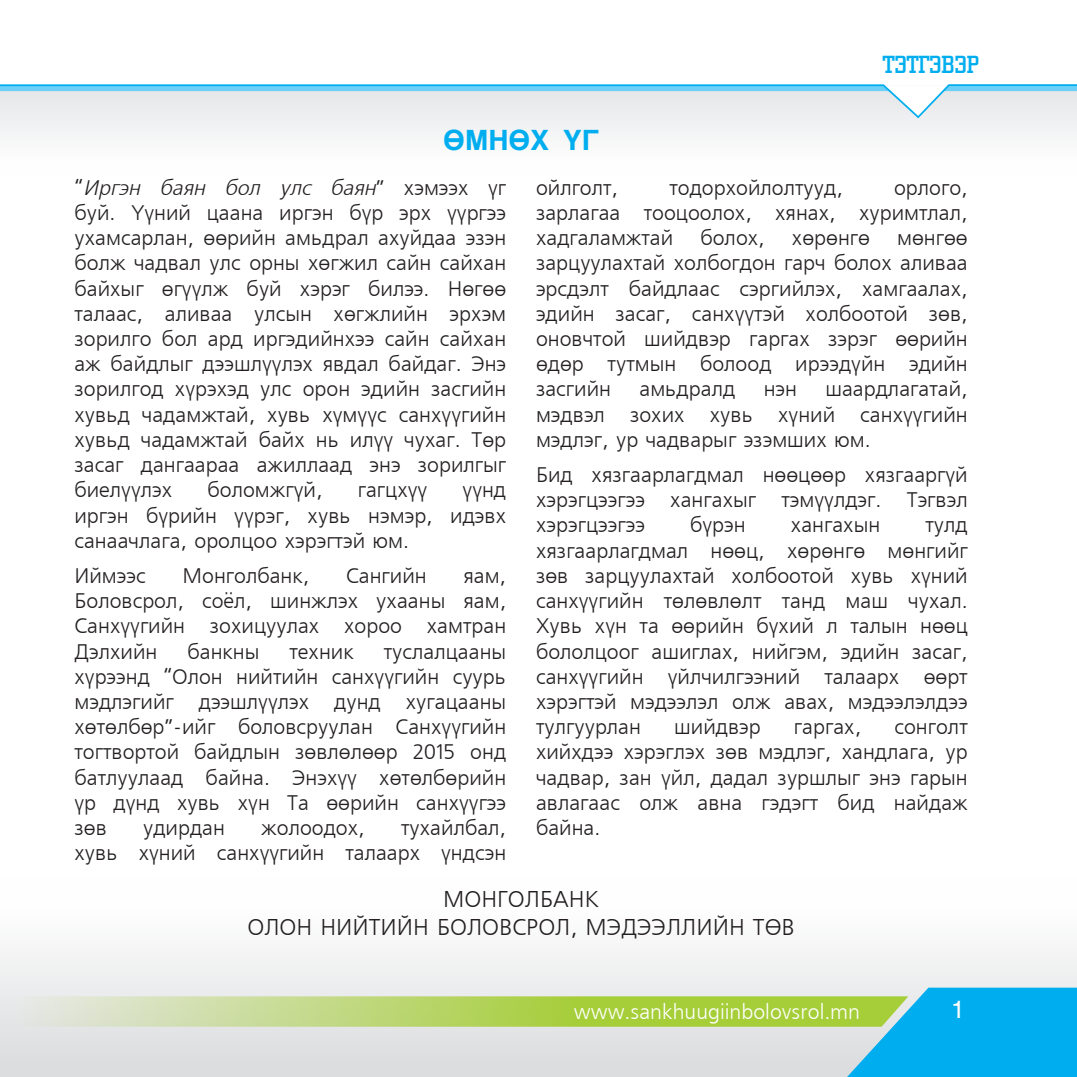
<style>
.page{position:relative;width:1077px;height:1077px;background:#fff}
.page>*{position:absolute;margin:0;border:0;box-sizing:border-box;transform-origin:0 0}
.heading_1{font:700 28px "Mogul Helvetica";color:#00aeef}
.t1{font:24.5px "Mogul City Nova";color:#00aeef}
.t2{font:24.5px "Mogul Helvetica";color:#fff}
.text{font:22.75px/27.3px "Mogul Freeset";color:#231f20;text-align:center}
.text_col_2{font:21px/25.2px "Mogul Freeset";color:#231f20;text-align:justify}
.t3{font:21px "Mogul Freeset";color:#fff}
.s1{font-style:italic}
</style>
<div class="page">
<div style="left:0;top:85px;width:1076px;height:90px;background:#f9f9f9"></div>
<div style="left:0;top:878px;width:1076px;height:198px;background:#f8f9f9"></div>
<svg style="left:0;top:987px;width:1076px;height:89px;background:#afd5c5"></svg>
<svg style="left:0;top:84px;width:1076px;height:35px"></svg>
<p class="t1" style="left:882px;top:51px;width:97px">ТЭТГЭВЭР</p>
<p class="heading_1" style="left:443px;top:124px;width:157px">ӨМНӨХ ҮГ</p>
<p class="text_col_2" style="left:74px;top:176px;width:433px">“<span class="s1">Иргэн баян бол улс баян</span>” хэмээх үг буй. Үүний цаана иргэн бүр эрх үүргээ ухамсарлан, өөрийн амьдрал ахуйдаа эзэн болж чадвал улс орны хөгжил сайн сайхан байхыг өгүүлж буй хэрэг билээ. Нөгөө талаас, аливаа улсын хөгжлийн эрхэм зорилго бол ард иргэдийнхээ сайн сайхан аж байдлыг дээшлүүлэх явдал байдаг. Энэ зорилгод хүрэхэд улс орон эдийн засгийн хувьд чадамжтай, хувь хүмүүс санхүүгийн хувьд чадамжтай байх нь илүү чухаг. Төр засаг дангаараа ажиллаад энэ зорилгыг биелүүлэх</p>
<p class="text_col_2" style="left:536px;top:176px;width:84px">ойлголт,</p>
<p class="text_col_2" style="left:669px;top:176px;width:175px">тодорхойлолтууд,</p>
<p class="text_col_2" style="left:536px;top:176px;width:433px;text-indent:358px">орлого, зарлагаа тооцоолох, хянах, хуримтлал, хадгаламжтай</p>
<p class="text_col_2" style="left:700px;top:226px;width:66px">болох,</p>
<p class="text_col_2" style="left:792px;top:226px;width:80px">хөрөнгө</p>
<p class="text_col_2" style="left:536px;top:226px;width:433px;text-indent:361px">мөнгөө зарцуулахтай холбогдон гарч болох аливаа эрсдэлт байдлаас сэргийлэх, хамгаалах, эдийн засаг, санхүүтэй холбоотой зөв, оновчтой шийдвэр гаргах зэрэг өөрийн өдөр тутмын болоод ирээдүйн эдийн засгийн</p>
<p class="text_col_2" style="left:536px;top:378px;width:433px;text-indent:289px">шаардлагатай, мэдвэл зохих хувь хүний санхүүгийн мэдлэг, ур чадварыг эзэмших юм.</p>
<p class="text_col_2" style="left:536px;top:463px;width:433px">Бид хязгаарлагдмал нөөцөөр хязгааргүй хэрэгцээгээ хангахыг тэмүүлдэг. Тэгвэл хэрэгцээгээ</p>
<p class="text_col_2" style="left:639px;top:378px;width:97px">амьдралд</p>
<p class="text_col_2" style="left:763px;top:378px;width:35px">нэн</p>
<p class="text_col_2" style="left:207px;top:478px;width:116px">боломжгүй,</p>
<p class="text_col_2" style="left:358px;top:478px;width:71px">гагцхүү</p>
<p class="text_col_2" style="left:74px;top:478px;width:433px;text-indent:388px">үүнд иргэн бүрийн үүрэг, хувь нэмэр, идэвх санаачлага, оролцоо хэрэгтэй юм.</p>
<p class="text_col_2" style="left:74px;top:564px;width:73px">Иймээс</p>
<p class="text_col_2" style="left:182px;top:564px;width:128px">Монголбанк,</p>
<p class="text_col_2" style="left:346px;top:564px;width:82px">Сангийн</p>
<p class="text_col_2" style="left:690px;top:513px;width:57px">бүрэн</p>
<p class="text_col_2" style="left:790px;top:513px;width:91px">хангахын</p>
<p class="text_col_2" style="left:536px;top:513px;width:433px;text-indent:389px">тулд хязгаарлагдмал нөөц, хөрөнгө мөнгийг зөв зарцуулахтай холбоотой хувь хүний санхүүгийн төлөвлөлт танд маш чухал.<br>Хувь хүн та өөрийн бүхий л талын нөөц бололцоог ашиглах, нийгэм, эдийн засаг, санхүүгийн үйлчилгээний талаарх өөрт хэрэгтэй мэдээлэл олж авах, мэдээлэлдээ тулгуурлан</p>
<p class="text_col_2" style="left:74px;top:564px;width:433px;text-indent:389px">яам, Боловсрол, соёл, шинжлэх ухааны яам, Санхүүгийн зохицуулах хороо хамтран Дэлхийн</p>
<p class="text_col_2" style="left:187px;top:639px;width:73px">банкны</p>
<p class="text_col_2" style="left:289px;top:639px;width:66px">техник</p>
<p class="text_col_2" style="left:74px;top:639px;width:433px;text-indent:309px">туслалцааны хүрээнд “Олон нийтийн санхүүгийн суурь мэдлэгийг дээшлүүлэх дунд хугацааны хөтөлбөр”-ийг боловсруулан Санхүүгийн тогтвортой байдлын зөвлөлөөр 2015 онд батлуулаад байна. Энэхүү хөтөлбөрийн үр дүнд хувь хүн Та өөрийн санхүүгээ зөв</p>
<p class="text_col_2" style="left:674px;top:715px;width:88px">шийдвэр</p>
<p class="text_col_2" style="left:794px;top:715px;width:69px">гаргах,</p>
<p class="text_col_2" style="left:536px;top:715px;width:433px;text-indent:358px">сонголт хийхдээ хэрэглэх зөв мэдлэг, хандлага, ур чадвар, зан үйл, дадал зуршлыг энэ гарын авлагаас олж авна гэдэгт бид найдаж байна.</p>
<p class="text_col_2" style="left:74px;top:816px;width:433px;text-align:right">тухайлбал,<br>хувь хүний санхүүгийн талаарх үндсэн</p>
<p class="text_col_2" style="left:143px;top:816px;width:83px">удирдан</p>
<p class="text_col_2" style="left:261px;top:816px;width:105px">жолоодох,</p>
<p class="text" style="left:247px;top:887px;width:548px">МОНГОЛБАНК<br>ОЛОН НИЙТИЙН БОЛОВСРОЛ, МЭДЭЭЛЛИЙН ТӨВ</p>
<p class="t3" style="left:574px;top:1000px;width:288px">www.sankhuugiinbolovsrol.mn</p>
<p class="t2" style="left:951px;top:995px;width:15px">1</p>
</div>
